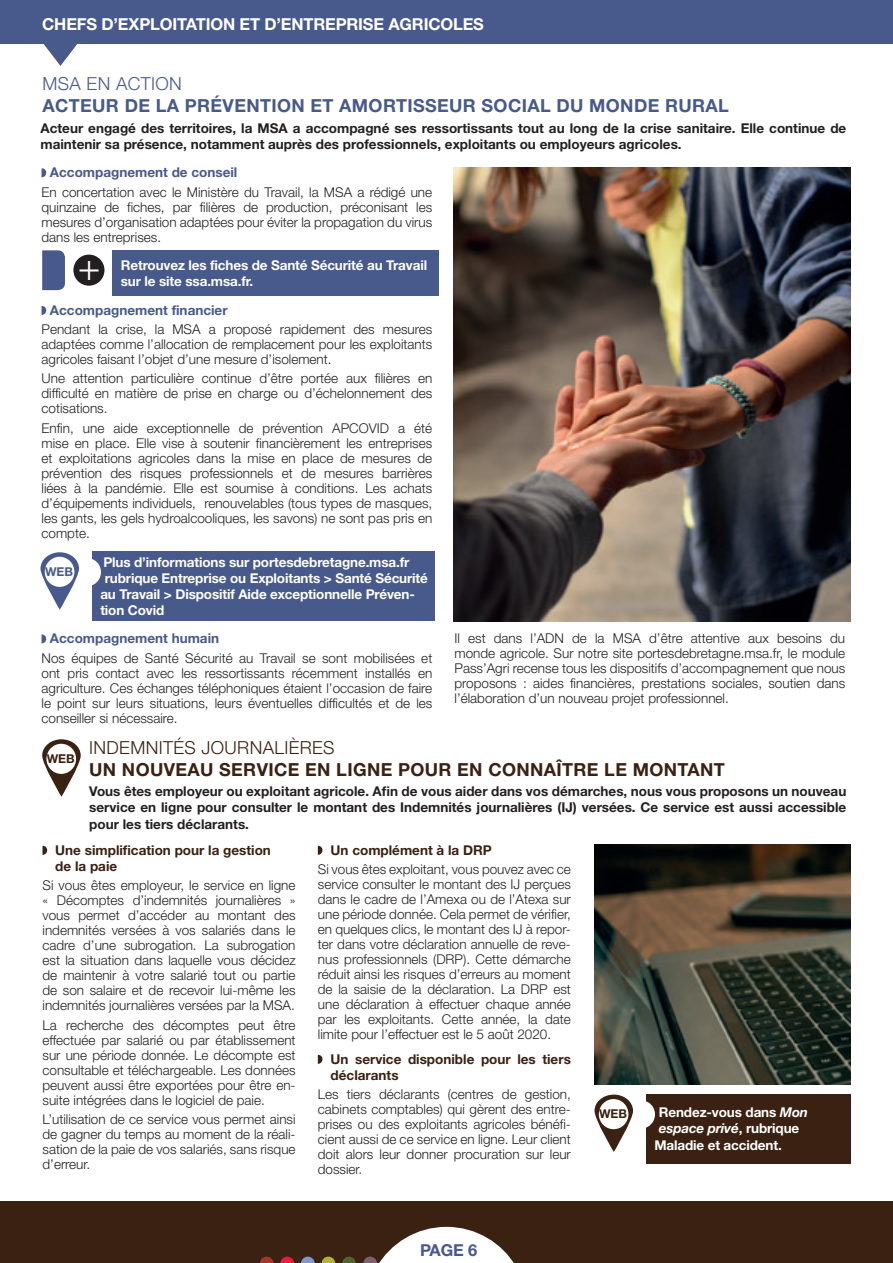
<style>
.page{position:relative;width:893px;height:1263px;background:#fff}
.page>*{position:absolute;margin:0;border:0;box-sizing:border-box;transform-origin:0 0}
.t1{font:300 37.8px "Helvetica Neue LT Std";color:#fff}
.txt_capitale{font:700 18px "Helvetica Neue LT Std";letter-spacing:.02em;color:#48598b}
.txt_capitale-2{font:700 18px "Helvetica Neue LT Std";letter-spacing:.02em;color:#3a2111}
.txt_capitale-3{font:300 18px "Helvetica Neue LT Std";letter-spacing:.02em;color:#3a2111}
.txt_capitale-4{font:300 18px "Helvetica Neue LT Std";letter-spacing:.02em;color:#48598b}
.t2{font:700 16.5px "Helvetica Neue LT Std";letter-spacing:-.01em;color:#fff}
.t3{font:700 16.5px "Helvetica Neue LT Std";color:#48598b}
.t4{font:300 13.5px/15px "Helvetica Neue LT Std";color:#231f20;text-align:justify}
.t5{font:700 13.5px/16.2px "Helvetica Neue LT Std";color:#231f20}
.t6{font:700 13.5px/16.2px "Helvetica Neue LT Std";letter-spacing:-.01em;color:#fff}
.t7{font:700 13.5px/16.2px "Helvetica Neue LT Std";color:#3a2111}
.t8{font:700 13.5px "Helvetica Neue LT Std";color:#48598b}
.t9{font:italic 700 13.5px "Helvetica Neue LT Std";letter-spacing:-.01em;color:#fff}
.t10{font:700 12.15px "Helvetica Neue LT Std";color:#3a2111}
.t11{font:700 12.15px "Helvetica Neue LT Std";color:#48598b}
.s1{font-style:italic}
.s2{font-style:normal}
</style>
<div class="page">
<div style="left:0;top:1202px;width:893px;height:61px;background:#3a2111"></div>
<svg style="left:260px;top:1256px;width:14px;height:7px"></svg>
<svg style="left:280px;top:1256px;width:14px;height:7px"></svg>
<svg style="left:301px;top:1256px;width:14px;height:7px"></svg>
<svg style="left:321px;top:1256px;width:14px;height:7px"></svg>
<svg style="left:342px;top:1256px;width:14px;height:7px"></svg>
<svg style="left:363px;top:1227px;width:151px;height:36px"></svg>
<svg style="left:43px;top:43px;width:35px;height:23px"></svg>
<div style="left:0;top:0;width:893px;height:43px;background:#48598b"></div>
<div style="left:73px;top:255px;width:31px;height:31px;background:#231f20;border-radius:50%"></div>
<svg style="left:42px;top:250px;width:23px;height:40px"></svg>
<div style="left:112px;top:250px;width:327px;height:46px;background:#48598b"></div>
<svg style="left:42px;top:168px;width:4px;height:9px"></svg>
<svg style="left:42px;top:306px;width:4px;height:9px"></svg>
<svg style="left:42px;top:634px;width:4px;height:9px"></svg>
<svg style="left:43px;top:846px;width:4px;height:9px"></svg>
<svg style="left:318px;top:846px;width:4px;height:9px"></svg>
<svg style="left:318px;top:1055px;width:4px;height:9px"></svg>
<img style="left:454px;top:168px;width:396px;height:453px">
<img style="left:594px;top:844px;width:256px;height:240px">
<svg style="left:42px;top:739px;width:39px;height:58px"></svg>
<div style="left:46px;top:744px;width:30px;height:30px;background:#fff;border-radius:50%"></div>
<div style="left:92px;top:551px;width:343px;height:70px;background:#48598b"></div>
<svg style="left:40px;top:552px;width:39px;height:58px"></svg>
<div style="left:45px;top:557px;width:29px;height:30px;background:#fff;border-radius:50%"></div>
<svg style="left:92px;top:559px;width:9px;height:27px"></svg>
<div style="left:646px;top:1094px;width:204px;height:69px;background:#3a2111"></div>
<svg style="left:594px;top:1094px;width:39px;height:58px"></svg>
<div style="left:599px;top:1099px;width:29px;height:30px;background:#fff;border-radius:50%"></div>
<svg style="left:646px;top:1101px;width:9px;height:27px"></svg>
<p class="t2" style="left:42px;top:14px;width:443px">CHEFS D’EXPLOITATION ET D’ENTREPRISE AGRICOLES</p>
<p class="txt_capitale-4" style="left:43px;top:73px;width:141px">MSA EN ACTION</p>
<p class="txt_capitale" style="left:43px;top:95px;width:688px">ACTEUR DE LA PRÉVENTION ET AMORTISSEUR SOCIAL DU MONDE RURAL</p>
<p class="t5" style="left:40px;top:119px;width:807px">Acteur engagé des territoires, la MSA a accompagné ses ressortissants tout au long de la crise sanitaire. Elle continue de maintenir sa présence, notamment auprès des professionnels, exploitants ou employeurs agricoles.</p>
<p class="t8" style="left:50px;top:164px;width:189px">Accompagnement de conseil</p>
<p class="t4" style="left:42px;top:184px;width:392px">En concertation avec le Ministère du Travail, la MSA a rédigé une quinzaine de fiches, par filières de production, préconisant les mesures d’organisation adaptées pour éviter la propagation du virus dans les entreprises.</p>
<p class="t1" style="left:78px;top:244px;width:24px">+</p>
<p class="t6" style="left:121px;top:257px;width:308px">Retrouvez les fiches de Santé Sécurité au Travail sur le site ssa.msa.fr.</p>
<p class="t8" style="left:50px;top:302px;width:179px">Accompagnement financier</p>
<p class="t4" style="left:42px;top:322px;width:392px">Pendant la crise, la MSA a proposé rapidement des mesures adaptées comme l’allocation de remplacement pour les exploitants agricoles faisant l’objet d’une mesure d’isolement.</p>
<p class="t4" style="left:42px;top:371px;width:392px">Une attention particulière continue d’être portée aux filières en difficulté en matière de prise en charge ou d’échelonnement des cotisations.</p>
<p class="t4" style="left:42px;top:420px;width:392px">Enfin, une aide exceptionnelle de prévention APCOVID a été mise en place. Elle vise à soutenir financièrement les entreprises et exploitations agricoles dans la mise en place de mesures de prévention des risques professionnels et de mesures barrières liées à la pandémie. Elle est soumise à conditions. Les achats d’équipements individuels, renouvelables (tous types de masques, les gants, les gels hydroalcooliques, les savons) ne sont pas pris en compte.</p>
<p class="t11" style="left:45px;top:564px;width:30px">WEB</p>
<p class="t6" style="left:103px;top:553px;width:307px">Plus d’informations sur portesdebretagne.msa.fr</p>
<p class="t6" style="left:105px;top:570px;width:325px">rubrique Entreprise ou Exploitants &gt; Santé Sécurité</p>
<p class="t6" style="left:100px;top:586px;width:316px">au Travail &gt; Dispositif Aide exceptionnelle Préven-</p>
<p class="t6" style="left:100px;top:602px;width:66px">tion Covid</p>
<p class="t8" style="left:50px;top:630px;width:171px">Accompagnement humain</p>
<p class="t4" style="left:42px;top:650px;width:392px">Nos équipes de Santé Sécurité au Travail se sont mobilisées et ont pris contact avec les ressortissants récemment installés en agriculture. Ces échanges téléphoniques étaient l’occasion de faire le point sur leurs situations, leurs éventuelles difficultés et de les conseiller si nécessaire.</p>
<p class="t4" style="left:454px;top:631px;width:392px">Il est dans l’ADN de la MSA d’être attentive aux besoins du monde agricole. Sur notre site portesdebretagne.msa.fr, le module Pass’Agri recense tous les dispositifs d’accompagnement que nous proposons : aides financières, prestations sociales, soutien dans l’élaboration d’un nouveau projet professionnel.</p>
<p class="t10" style="left:47px;top:751px;width:30px">WEB</p>
<p class="txt_capitale-3" style="left:89px;top:737px;width:247px">INDEMNITÉS JOURNALIÈRES</p>
<p class="txt_capitale-2" style="left:89px;top:758px;width:637px">UN NOUVEAU SERVICE EN LIGNE POUR EN CONNAÎTRE LE MONTANT</p>
<p class="t5" style="left:89px;top:783px;width:758px;text-align:justify">Vous êtes employeur ou exploitant agricole. Afin de vous aider dans vos démarches, nous vous proposons un nouveau service en ligne pour consulter le montant des Indemnités journalières (IJ) versées. Ce service est aussi accessible pour les tiers déclarants.</p>
<p class="t7" style="left:55px;top:842px;width:217px">Une simplification pour la gestion de la paie</p>
<p class="t4" style="left:43px;top:878px;width:255px">Si vous êtes employeur, le service en ligne « Décomptes d’indemnités journalières » vous permet d’accéder au montant des indemnités versées à vos salariés dans le cadre d’une subrogation. La subrogation est la situation dans laquelle vous décidez de maintenir à votre salarié tout ou partie de son salaire et de recevoir lui-même les indemnités journalières versées par la MSA.</p>
<p class="t4" style="left:43px;top:1017px;width:255px">La recherche des décomptes peut être effectuée par salarié ou par établissement sur une période donnée. Le décompte est consultable et téléchargeable. Les données peuvent aussi être exportées pour être en&shy;suite intégrées dans le logiciel de paie.</p>
<p class="t4" style="left:43px;top:1111px;width:255px">L’utilisation de ce service vous permet ainsi de gagner du temps au moment de la réali&shy;sation de la paie de vos salariés, sans risque d’erreur.</p>
<p class="t7" style="left:331px;top:842px;width:163px">Un complément à la DRP</p>
<p class="t4" style="left:318px;top:861px;width:255px">Si vous êtes exploitant, vous pouvez avec ce service consulter le montant des IJ perçues dans le cadre de l’Amexa ou de l’Atexa sur une période donnée. Cela permet de vérifier, en quelques clics, le montant des IJ à repor&shy;ter dans votre déclaration annuelle de reve&shy;nus professionnels (DRP). Cette démarche réduit ainsi les risques d’erreurs au moment de la saisie de la déclaration. La DRP est une déclaration à effectuer chaque année par les exploitants. Cette année, la date limite pour l’effectuer est le 5 août 2020.</p>
<p class="t7" style="left:331px;top:1050px;width:242px">Un service disponible pour les tiers déclarants</p>
<p class="t4" style="left:318px;top:1087px;width:255px">Les tiers déclarants (centres de gestion, cabinets comptables) qui gèrent des entre&shy;prises ou des exploitants agricoles bénéfi&shy;cient aussi de ce service en ligne. Leur client doit alors leur donner procuration sur leur dossier.</p>
<p class="t3" style="left:420px;top:1240px;width:59px">PAGE 6</p>
<p class="t10" style="left:599px;top:1106px;width:30px">WEB</p>
<p class="t6" style="left:659px;top:1104px;width:151px">Rendez-vous dans <span class="s1">Mon</span></p>
<p class="t9" style="left:659px;top:1120px;width:142px">espace privé<span class="s2">, rubrique</span></p>
<p class="t6" style="left:654px;top:1136px;width:129px">Maladie et accident.</p>
</div>
